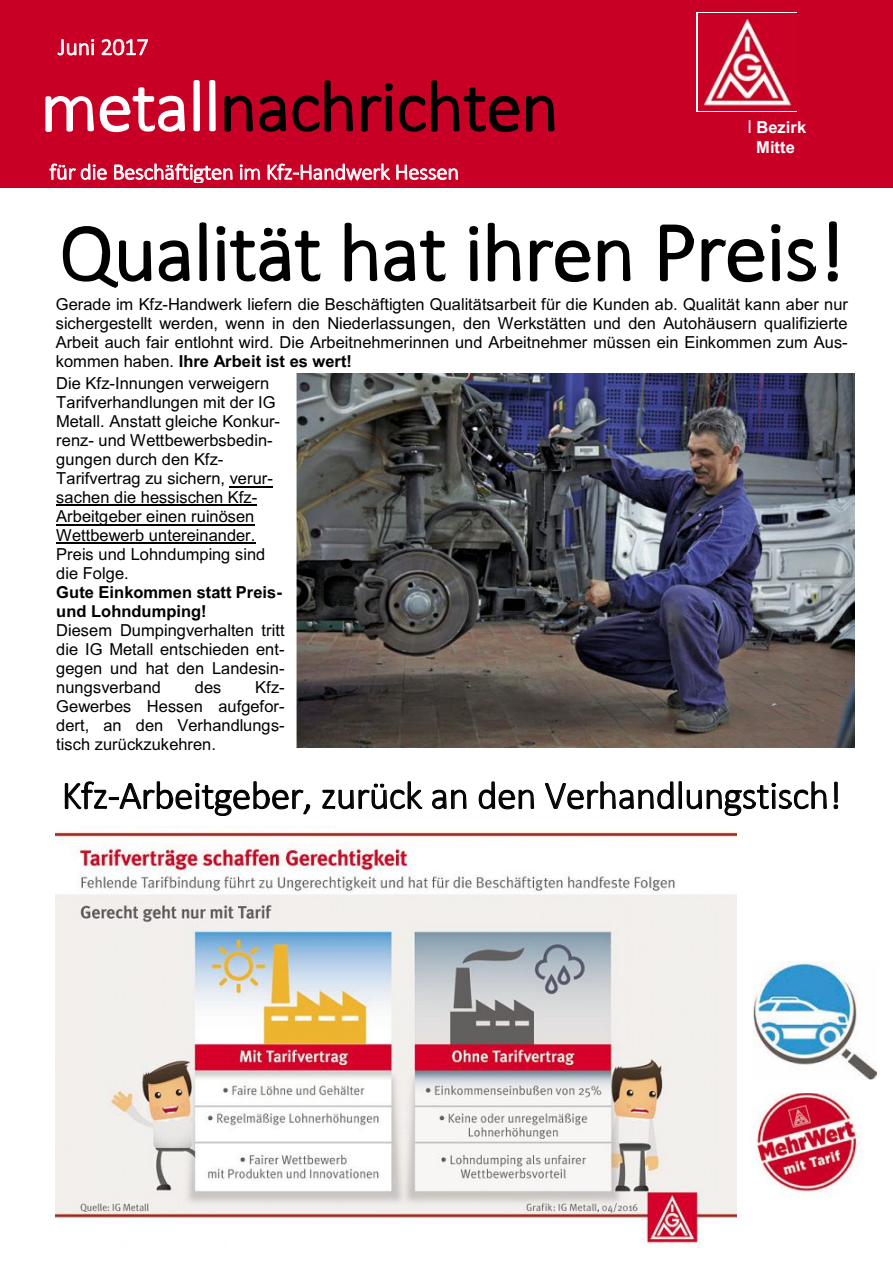
<style>
.page{position:relative;width:893px;height:1263px;background:#fff}
.page>*{position:absolute;margin:0;border:0;box-sizing:border-box;transform-origin:0 0}
.t1{font:300 82.5px "Calibri";letter-spacing:-.005em;color:#000}
.t2{font:300 72px "Calibri";letter-spacing:-.01em;color:#000}
.t3{font:300 39px "Calibri";letter-spacing:-.01em;color:#000}
.t4{font:27px "Meta Headline Cond OT";letter-spacing:.025em;color:#000}
.t5{font:300 24px "Calibri";letter-spacing:-.01em;color:#fff}
.t6{font:300 22.5px "Calibri";letter-spacing:-.005em;color:#fff}
.t7{font:16.5px/18.9px "Arial";color:#000;text-align:justify}
.t8{font:700 16.5px/19px "Arial";color:#000}
.t9{font:700 16.5px/20px "Arial";color:#fff;text-align:center}
.s1{color:#fff}
.s2{font-weight:400;font-size:18px}
.s3{font-size:85.5px}
.s4{font-weight:700}
</style>
<div class="page">
<img style="left:751px;top:1093px;width:113px;height:101px">
<img style="left:56px;top:826px;width:680px;height:420px">
<div style="left:0;top:0;width:893px;height:188px;background:#c90026"></div>
<img style="left:699px;top:18px;width:97px;height:91px">
<img style="left:297px;top:373px;width:557px;height:375px">
<div style="left:44px;top:367px;width:253px;height:392px;border:1px solid #fff"></div>
<hr style="left:230px;top:486px;width:43px;height:1px;background:#000">
<hr style="left:56px;top:505px;width:201px;height:1px;background:#000">
<hr style="left:56px;top:524px;width:198px;height:1px;background:#000">
<hr style="left:56px;top:543px;width:199px;height:1px;background:#000">
<img style="left:754px;top:961px;width:123px;height:119px">
<h3 class="t5" style="left:58px;top:32px;width:92px">Juni 2017</h3>
<h2 class="t2" style="left:42px;top:63px;width:519px"><span class="s1">metall</span>nachrichten</h2>
<h3 class="t6" style="left:50px;top:158px;width:411px">für die Beschäftigten im Kfz-Handwerk Hessen</h3>
<p class="t9" style="left:748px;top:117px;width:60px"><span class="s2">l</span> Bezirk<br>Mitte</p>
<h1 class="t1" style="left:60px;top:203px;width:787px">Qualität hat ihren <span class="s3">Preis!</span></h1>
<p class="t7" style="left:56px;top:295px;width:794px">Gerade im Kfz-Handwerk liefern die Beschäftigten Qualitätsarbeit für die Kunden ab. Qualität kann aber nur sichergestellt werden, wenn in den Niederlassungen, den Werkstätten und den Autohäusern qualifizierte Arbeit auch fair entlohnt wird. Die Arbeitnehmerinnen und Arbeitnehmer müssen ein Einkommen zum Aus&shy;kommen haben. <span class="s4">Ihre Arbeit ist es wert!</span></p>
<p class="t7" style="left:56px;top:374px;width:225px;text-align:left">Die Kfz-Innungen verweigern<br>Tarifverhandlungen mit der IG<br>Metall. Anstatt gleiche Konkur&shy;renz- und Wettbewerbsbedin&shy;gungen durch den Kfz-<br>Tarifvertrag zu sichern, verur&shy;sachen die hessischen Kfz-<br>Arbeitgeber einen ruinösen<br>Wettbewerb untereinander.<br>Preis und Lohndumping sind die Folge.</p>
<p class="t8" style="left:56px;top:582px;width:227px">Gute Einkommen statt Preis&shy;und Lohndumping!</p>
<p class="t7" style="left:56px;top:621px;width:230px">Diesem Dumpingverhalten tritt die IG Metall entschieden ent&shy;gegen und hat den Landesin&shy;nungsverband</p>
<h3 class="t4" style="left:41px;top:249px;width:237px">Die IG Metall informiert:</h3>
<p class="t7" style="left:56px;top:678px;width:230px;text-indent:199px">Kfz-Gewerbes Hessen aufgefor&shy;dert, an den Verhandlungs&shy;tisch zurückzukehren.</p>
<h3 class="t3" style="left:62px;top:772px;width:781px">Kfz-Arbeitgeber, zurück an den Verhandlungstisch!</h3>
<p class="t7" style="left:195px;top:678px;width:28px">des</p>
</div>
